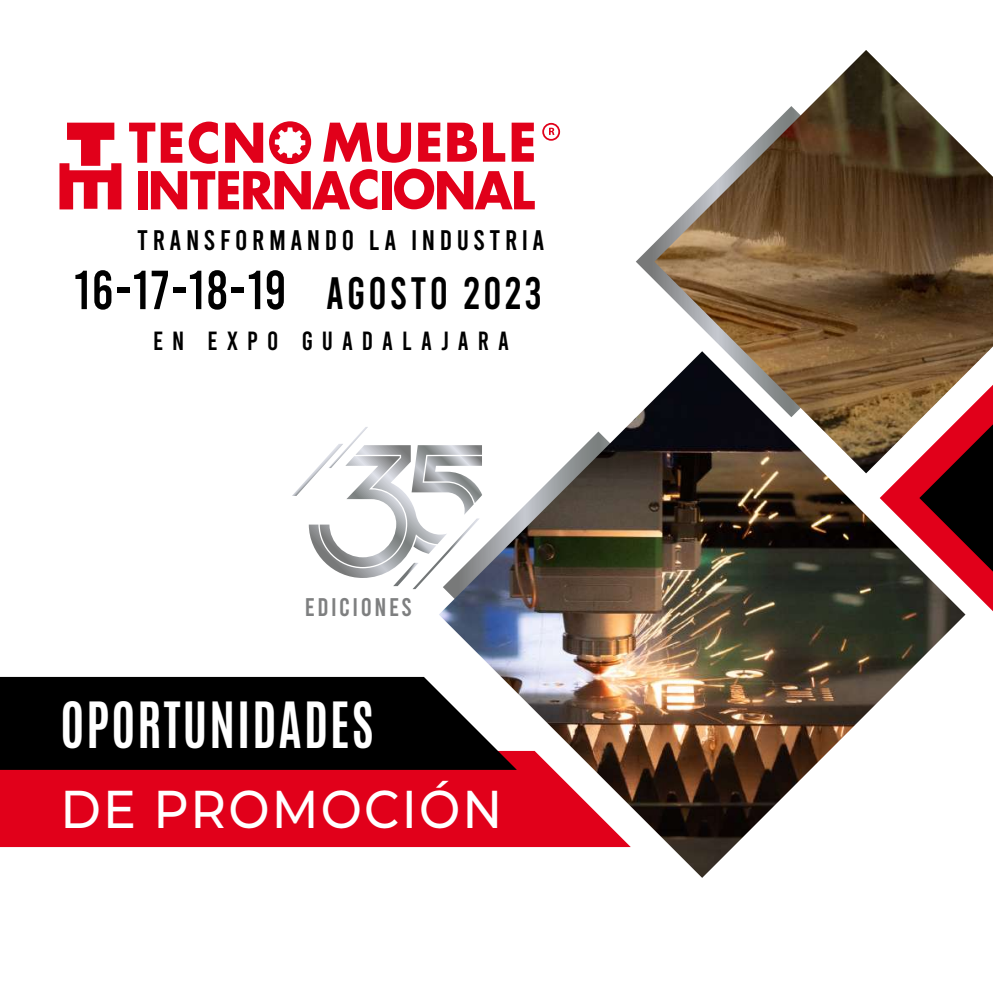
<style>
.page{position:relative;width:993px;height:993px;background:#fff}
.page>*{position:absolute;margin:0;border:0;box-sizing:border-box;transform-origin:0 0}
.t1{font:54.95px "Bebas";letter-spacing:.045em;color:#000;scale:.92 1}
.t2{font:700 53.2px "Antonio";letter-spacing:.045em;color:#fff;scale:.92 1}
.t3{font:500 53.2px "Montserrat";letter-spacing:.045em;color:#fff;scale:.92 1}
.t4{font:28.35px "Bebas";letter-spacing:.16em;color:#000}
.t5{font:26.25px "Bebas";letter-spacing:.35em;color:#000}
.t6{font:25.55px "Bebas";letter-spacing:.1em;color:#7e7f80}
.s1{font-size:45.32px}
</style>
<div class="page">
<img style="left:438px;top:417px;width:527px;height:460px">
<svg style="left:879px;top:473px;width:113px;height:138px"></svg>
<svg style="left:636px;top:243px;width:18px;height:174px"></svg>
<img style="left:654px;top:50px;width:338px;height:423px">
<svg style="left:0;top:750px;width:630px;height:96px;background:#dc1027"></svg>
<svg style="left:0;top:676px;width:516px;height:93px;background:#181717"></svg>
<svg style="left:292px;top:426px;width:190px;height:163px"></svg>
<svg style="left:129px;top:121px;width:405px;height:88px"></svg>
<svg style="left:59px;top:123px;width:62px;height:86px"></svg>
<svg style="left:542px;top:123px;width:18px;height:18px"></svg>
<p class="t4" style="left:137px;top:226px;width:409px">TRANSFORMANDO LA INDUSTRIA</p>
<h1 class="t1" style="left:74px;top:262px;width:509px">16-17-18-19 <span class="s1">AGOSTO 2023</span></h1>
<p class="t5" style="left:153px;top:327px;width:357px">EN EXPO GUADALAJARA</p>
<p class="t6" style="left:305px;top:594px;width:108px">EDICIONES</p>
<h2 class="t2" style="left:60px;top:684px;width:342px">OPORTUNIDADES</h2>
<h2 class="t3" style="left:60px;top:772px;width:481px">DE PROMOCIÓN</h2>
</div>
